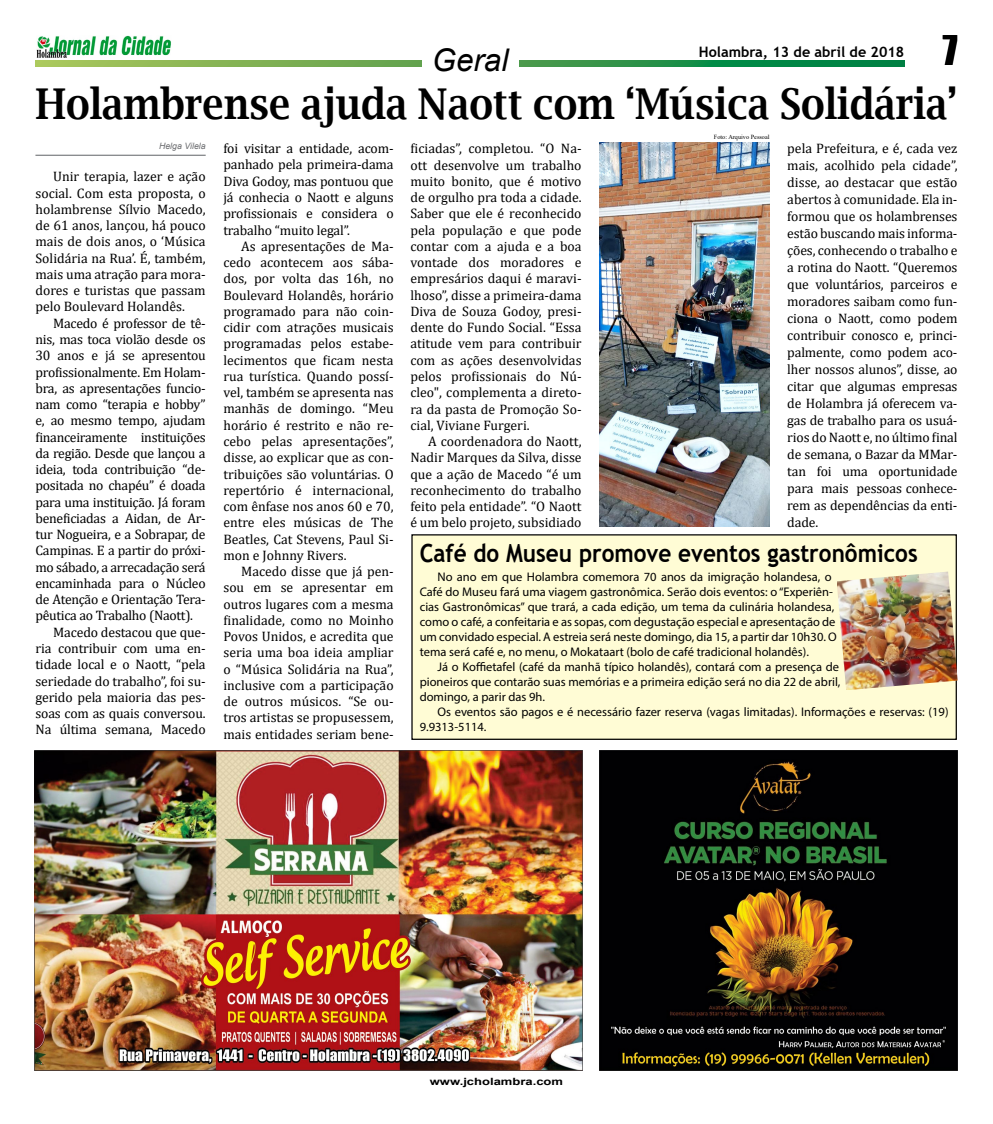
<style>
.page{position:relative;width:993px;height:1124px;background:#fff}
.page>*{position:absolute;margin:0;border:0;box-sizing:border-box;transform-origin:0 0}
.t1{font:600 42.5px "Lucida Bright";color:#000;scale:.9 1}
.t2{font:37.5px "Impact";color:#000}
.t3{font:italic 31.25px "Arial";color:#000}
.t4{font:700 25px "Trebuchet MS";color:#000;scale:.9 1}
.t5{font:700 14.38px "Trebuchet MS";color:#000}
.t6{font:13.75px/16.2px "Cambria";letter-spacing:-.015em;color:#000;text-align:justify}
.t7{font:12.5px/15px "Myriad Pro";color:#000}
.t8{font:700 10px "Arial";color:#000;scale:1.3 1}
.t9{font:italic 8.75px "Arial";color:#6d6e71}
.t10{font:6.25px "Times New Roman";color:#000}
</style>
<div class="page">
<img style="left:36px;top:35px;width:135px;height:23px">
<svg style="left:35px;top:60px;width:869px;height:7px;background:#4fa04e"></svg>
<div style="left:422px;top:42px;width:96px;height:35px;background:#fff"></div>
<img style="left:35px;top:750px;width:547px;height:320px">
<img style="left:599px;top:750px;width:358px;height:320px">
<hr style="left:35px;top:155px;width:171px;height:1px;background:#808285">
<img style="left:599px;top:142px;width:170px;height:384px">
<div style="left:412px;top:535px;width:543px;height:204px;background:#fffcd5"></div>
<img style="left:837px;top:571px;width:120px;height:119px">
<h3 class="t3" style="left:431px;top:40px;width:78px">Geral</h3>
<p class="t5" style="left:698px;top:43px;width:207px">Holambra, 13 de abril de 2018</p>
<h2 class="t2" style="left:942px;top:21px;width:16px">7</h2>
<h1 class="t1" style="left:35px;top:79px;width:1025px">Holambrense ajuda Naott com ‘Música Solidária’</h1>
<p class="t6" style="left:787px;top:140px;width:172px;line-height:17px">pela Prefeitura, e é, cada vez mais, acolhido pela cidade”, disse, ao destacar que estão abertos à comunidade. Ela in&shy;formou que os holambrenses estão buscando mais informa&shy;ções, conhecendo o trabalho e a rotina do Naott. “Queremos que voluntários, parceiros e moradores saibam como fun&shy;ciona o Naott, como podem contribuir conosco e, princi&shy;palmente, como podem aco&shy;lher nossos alunos”, disse, ao citar que algumas empresas de Holambra já oferecem va&shy;gas de trabalho para os usuá&shy;rios do Naott e, no último final de semana, o Bazar da MMar&shy;tan foi uma oportunidade para mais pessoas conhece&shy;rem as dependências da enti&shy;dade.</p>
<h3 class="t4" style="left:419px;top:537px;width:554px">Café do Museu promove eventos gastronômicos</h3>
<p class="t7" style="left:419px;top:568px;width:418px;text-indent:18px">No ano em que Holambra comemora 70 anos da imigração holandesa, o Café do Museu fará uma viagem gastronômica. Serão dois eventos: o “Experiên&shy;cias Gastronômicas” que trará, a cada edição, um tema da culinária holandesa, como o café, a confeitaria e as sopas, com degustação especial e apresentação de um convidado especial. A estreia será neste domingo, dia 15, a partir dar 10h30. O tema será café e, no menu, o Mokataart (bolo de café tradicional holandês).</p>
<p class="t7" style="left:419px;top:658px;width:422px;text-align:justify;text-indent:18px">Já o Koffietafel (café da manhã típico holandês), contará com a presença de pioneiros que contarão suas memórias e a primeira edição será no dia 22 de abril, domingo, a parir das 9h.</p>
<p class="t7" style="left:419px;top:703px;width:530px;text-indent:18px">Os eventos são pagos e é necessário fazer reserva (vagas limitadas). Informações e reservas: (19)<br>9.9313-5114.</p>
<p class="t10" style="left:713px;top:132px;width:57px">Foto: Arquivo Pessoal</p>
<p class="t9" style="left:159px;top:140px;width:48px">Helga Vilela</p>
<p class="t6" style="left:35px;top:168px;width:172px;text-indent:18px">Unir terapia, lazer e ação social. Com esta proposta, o holambrense Sílvio Macedo, de 61 anos, lançou, há pouco mais de dois anos, o ‘Música Solidária na Rua’. É, também, mais uma atração para mora&shy;dores e turistas que passam pelo Boulevard Holandês.</p>
<p class="t6" style="left:53px;top:315px;width:154px">Macedo é professor de tê-</p>
<p class="t6" style="left:35px;top:331px;width:172px">nis, mas toca violão desde os</p>
<p class="t6" style="left:35px;top:347px;width:172px">30 anos e já se apresentou</p>
<p class="t6" style="left:35px;top:363px;width:172px">profissionalmente. Em Holam-</p>
<p class="t6" style="left:35px;top:380px;width:172px">bra, as apresentações funcio-</p>
<p class="t6" style="left:35px;top:396px;width:172px">nam como “terapia e hobby”</p>
<p class="t6" style="left:35px;top:412px;width:172px">e, ao mesmo tempo, ajudam</p>
<p class="t6" style="left:35px;top:428px;width:172px">financeiramente instituições</p>
<p class="t6" style="left:35px;top:445px;width:172px">da região. Desde que lançou a</p>
<p class="t6" style="left:35px;top:461px;width:172px">ideia, toda contribuição “de-</p>
<p class="t6" style="left:35px;top:477px;width:172px">positada no chapéu” é doada</p>
<p class="t6" style="left:35px;top:493px;width:172px">para uma instituição. Já foram</p>
<p class="t6" style="left:35px;top:510px;width:172px">beneficiadas a Aidan, de Ar-</p>
<p class="t6" style="left:35px;top:526px;width:172px">tur Nogueira, e a Sobrapar, de</p>
<p class="t6" style="left:35px;top:542px;width:172px">Campinas. E a partir do próxi-</p>
<p class="t6" style="left:35px;top:558px;width:172px">mo sábado, a arrecadação será</p>
<p class="t6" style="left:35px;top:575px;width:172px">encaminhada para o Núcleo</p>
<p class="t6" style="left:35px;top:591px;width:172px">de Atenção e Orientação Tera-</p>
<p class="t6" style="left:35px;top:607px;width:159px">pêutica ao Trabalho (Naott).</p>
<p class="t6" style="left:53px;top:623px;width:154px">Macedo destacou que que-</p>
<p class="t6" style="left:35px;top:640px;width:172px">ria contribuir com uma en-</p>
<p class="t6" style="left:35px;top:656px;width:172px">tidade local e o Naott, “pela</p>
<p class="t6" style="left:35px;top:672px;width:172px">seriedade do trabalho”, foi su-</p>
<p class="t6" style="left:35px;top:688px;width:172px">gerido pela maioria das pes-</p>
<p class="t6" style="left:35px;top:705px;width:172px">soas com as quais conversou.</p>
<p class="t6" style="left:35px;top:721px;width:172px">Na última semana, Macedo</p>
<p class="t6" style="left:410px;top:140px;width:173px">ficiadas”, completou. “O Na&shy;ott desenvolve um trabalho muito bonito, que é motivo de orgulho pra toda a cidade.<br>Saber que ele é reconhecido pela população e que pode contar com a ajuda e a boa vontade dos moradores e empresários daqui é maravi&shy;lhoso”, disse a primeira-dama Diva de Souza Godoy, presi&shy;dente do Fundo Social. “Essa atitude vem para contribuir com as ações desenvolvidas pelos profissionais do Nú&shy;cleo", complementa a direto&shy;ra da pasta de Promoção So&shy;cial, Viviane Furgeri.</p>
<p class="t6" style="left:410px;top:433px;width:173px;text-indent:18px">A coordenadora do Naott, Nadir Marques da Silva, disse que a ação de Macedo “é um reconhecimento do trabalho feito pela entidade”. “O Naott é um belo projeto, subsidiado</p>
<p class="t6" style="left:223px;top:140px;width:172px">foi visitar a entidade, acom&shy;panhado pela primeira-dama Diva Godoy, mas pontuou que já conhecia o Naott e alguns profissionais e considera o trabalho “muito legal”.</p>
<p class="t6" style="left:223px;top:238px;width:172px;text-indent:18px">As apresentações de Ma&shy;cedo acontecem aos sába&shy;dos, por volta das 16h, no Boulevard Holandês, horário programado para não coin&shy;cidir com atrações musicais programadas pelos estabe&shy;lecimentos que ficam nesta rua turística. Quando possí&shy;vel, também se apresenta nas manhãs de domingo. “Meu horário é restrito e não re&shy;cebo pelas apresentações”, disse, ao explicar que as con&shy;tribuições são voluntárias. O repertório é internacional, com ênfase nos anos 60 e 70, entre eles músicas de The Beatles, Cat Stevens, Paul Si&shy;mon e Johnny Rivers.</p>
<p class="t6" style="left:223px;top:563px;width:172px;text-indent:18px">Macedo disse que já pen&shy;sou em se apresentar em outros lugares com a mesma finalidade, como no Moinho Povos Unidos, e acredita que seria uma boa ideia ampliar o “Música Solidária na Rua”, inclusive com a participação de outros músicos. “Se ou&shy;tros artistas se propusessem, mais entidades seriam bene-</p>
<p class="t8" style="left:429px;top:1074px;width:104px">www.jcholambra.com</p>
</div>
